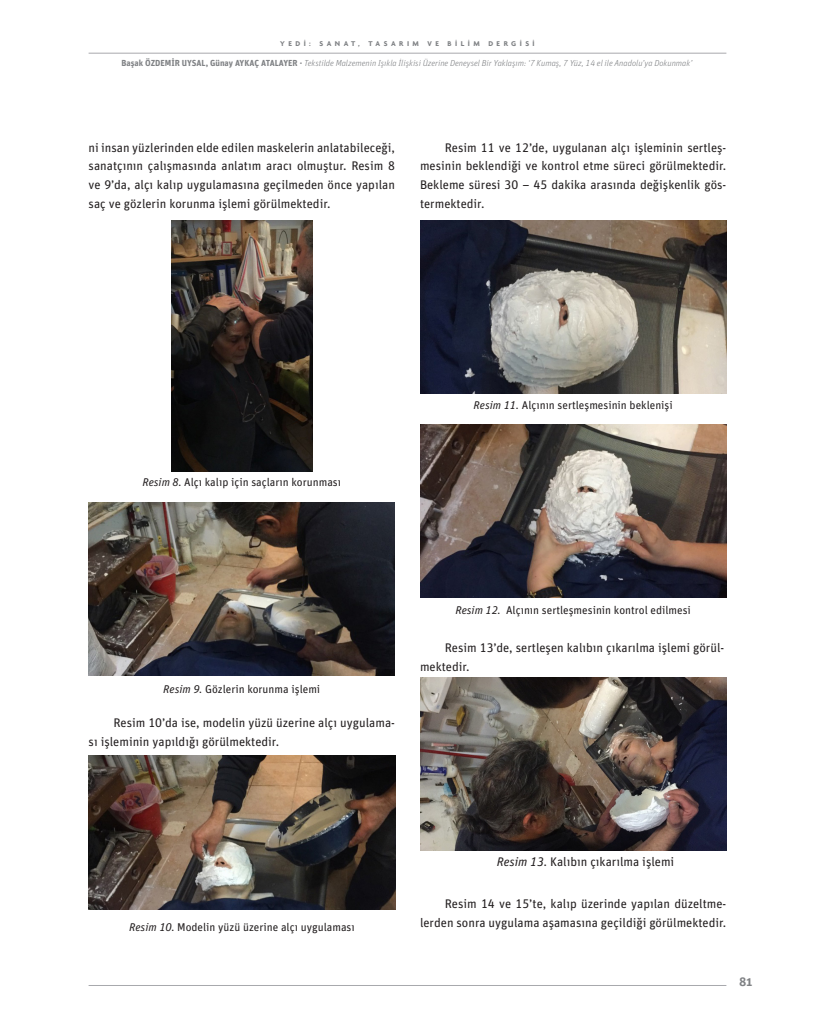
<style>
.page{position:relative;width:815px;height:1028px;background:#fff}
.page>*{position:absolute;margin:0;border:0;box-sizing:border-box;transform-origin:0 0}
.t1{font:12.5px/18.8px "FF Unit Pro";color:#231f20;text-align:justify}
.t2{font:700 12.5px "Sarre";color:#808285}
.t3{font:11.25px "FF Unit Pro";color:#231f20}
.t4{font:italic 300 8.75px "FF Unit Pro";color:#808285}
.t5{font:700 7.5px "Agenda";letter-spacing:.46em;color:#808285}
.s1{font-weight:700;font-style:normal}
.s2{font-style:italic}
</style>
<div class="page">
<hr style="left:89px;top:985px;width:637px;height:1px;background:#a8a9ad">
<hr style="left:89px;top:53px;width:637px;height:1px;background:#a8a9ad">
<img style="left:171px;top:220px;width:141px;height:252px">
<img style="left:89px;top:502px;width:306px;height:173px">
<img style="left:89px;top:756px;width:306px;height:153px">
<img style="left:420px;top:220px;width:306px;height:173px">
<img style="left:420px;top:424px;width:306px;height:173px">
<img style="left:420px;top:677px;width:306px;height:173px">
<p class="t5" style="left:280px;top:39px;width:256px">YEDİ: SANAT, TASARIM VE BİLİM DERGİSİ</p>
<p class="t4" style="left:121px;top:57px;width:572px"><span class="s1">Başak ÖZDEMİR UYSAL, Günay AYKAÇ ATALAYER ·</span> Tekstilde Malzemenin Işıkla İlişkisi Üzerine Deneysel Bir Yaklaşım: ‘7 Kumaş, 7 Yüz, 14 el ile Anadolu’ya Dokunmak’</p>
<p class="t1" style="left:89px;top:137px;width:308px">ni insan yüzlerinden elde edilen maskelerin anlatabileceği, sanatçının çalışmasında anlatım aracı olmuştur. Resim 8 ve 9’da, alçı kalıp uygulamasına geçilmeden önce yapılan saç ve gözlerin korunma işlemi görülmektedir.</p>
<p class="t1" style="left:420px;top:137px;width:308px;text-indent:25px">Resim 11 ve 12’de, uygulanan alçı işleminin sertleş&shy;mesinin beklendiği ve kontrol etme süreci görülmektedir.<br>Bekleme süresi 30 – 45 dakika arasında değişkenlik gös&shy;termektedir.</p>
<p class="t3" style="left:142px;top:474px;width:200px"><span class="s2">Resim 8.</span> Alçı kalıp için saçların korunması</p>
<p class="t3" style="left:474px;top:397px;width:201px"><span class="s2">Resim 11.</span> Alçının sertleşmesinin beklenişi</p>
<p class="t3" style="left:163px;top:681px;width:158px"><span class="s2">Resim 9.</span> Gözlerin korunma işlemi</p>
<p class="t1" style="left:89px;top:712px;width:308px;text-indent:25px">Resim 10’da ise, modelin yüzü üzerine alçı uygulama&shy;sı işleminin yapıldığı görülmektedir.</p>
<p class="t3" style="left:455px;top:602px;width:237px"><span class="s2">Resim 12.</span> Alçının sertleşmesinin kontrol edilmesi</p>
<p class="t1" style="left:420px;top:637px;width:306px;text-indent:25px">Resim 13’de, sertleşen kalıbın çıkarılma işlemi görül&shy;mektedir.</p>
<p class="t3" style="left:129px;top:919px;width:227px"><span class="s2">Resim 10.</span> Modelin yüzü üzerine alçı uygulaması</p>
<p class="t1" style="left:497px;top:851px;width:179px"><span class="s2">Resim 13.</span> Kalıbın çıkarılma işlemi</p>
<p class="t1" style="left:420px;top:894px;width:308px;text-align:right">Resim 14 ve 15’te, kalıp üzerinde yapılan düzeltme&shy;lerden sonra uygulama aşamasına geçildiği görülmektedir.</p>
<p class="t2" style="left:739px;top:974px;width:14px">81</p>
</div>
